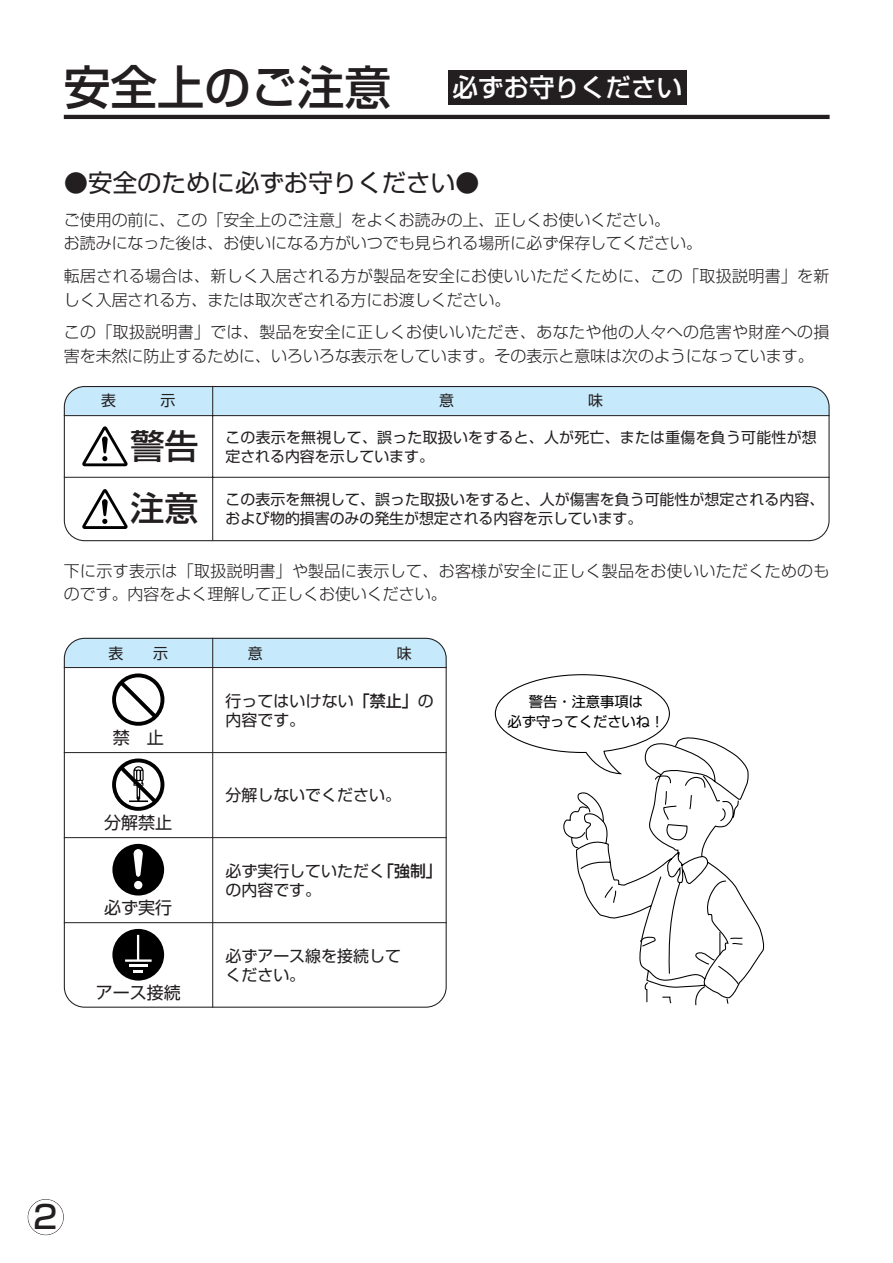
<style>
.page{position:relative;width:893px;height:1263px;background:#fff}
.page>*{position:absolute;margin:0;border:0;box-sizing:border-box;transform-origin:0 0}
.t1{font:500 46.8px "Shin Go";color:#231f20}
.t2{font:500 34.05px/62.7px "Shin Go";color:#231f20}
.t3{font:500 31.95px "Shin Go";color:#231f20}
.t4{font:500 25.5px "Shin Go";color:#fff}
.t5{font:24.45px "Shin Go";color:#231f20}
.t6{font:16.95px "Shin Go";color:#231f20}
.t7{font:300 15.9px/23.9px "Shin Go";color:#231f20}
.t8{font:300 15.9px/23.9px "Shin Go";letter-spacing:.02em;color:#231f20}
.t9{font:15.9px/19.2px "Shin Go";color:#231f20}
.t10{font:14.85px/19.2px "Shin Go";letter-spacing:.005em;color:#231f20}
.t11{font:14.25px/19.5px "Shin Go";color:#000;text-align:center}
.s1{font-weight:500}
</style>
<div class="page">
<div style="left:28px;top:1199px;width:36px;height:36px;border:1px solid #231f20;border-radius:50%"></div>
<div style="left:448px;top:70px;width:238px;height:34px;background:#231f20"></div>
<hr style="left:64px;top:115px;width:765px;height:4px;background:#231f20">
<svg style="left:64px;top:386px;width:765px;height:155px"></svg>
<hr style="left:64px;top:415px;width:765px;height:1px;background:#231f20">
<hr style="left:64px;top:477px;width:765px;height:1px;background:#231f20">
<hr style="left:212px;top:386px;width:1px;height:155px;background:#231f20">
<svg style="left:494px;top:674px;width:271px;height:298px"></svg>
<svg style="left:562px;top:737px;width:187px;height:269px"></svg>
<svg style="left:82px;top:426px;width:46px;height:40px"></svg>
<svg style="left:82px;top:489px;width:46px;height:40px"></svg>
<svg style="left:64px;top:726px;width:382px;height:282px"></svg>
<hr style="left:64px;top:752px;width:382px;height:1px;background:#231f20">
<hr style="left:64px;top:837px;width:382px;height:1px;background:#231f20">
<hr style="left:64px;top:922px;width:382px;height:1px;background:#231f20">
<hr style="left:212px;top:638px;width:1px;height:370px;background:#231f20">
<svg style="left:64px;top:638px;width:382px;height:88px"></svg>
<svg style="left:112px;top:759px;width:52px;height:52px"></svg>
<div style="left:112px;top:844px;width:52px;height:52px;background:#000;border-radius:50%"></div>
<div style="left:134px;top:881px;width:8px;height:8px;background:#fff;border-radius:50%"></div>
<svg style="left:133px;top:849px;width:10px;height:28px"></svg>
<div style="left:112px;top:929px;width:52px;height:52px;background:#000;border-radius:50%"></div>
<svg style="left:125px;top:935px;width:27px;height:38px"></svg>
<h1 class="t1" style="left:64px;top:70px;width:329px">安全上のご注意</h1>
<h3 class="t4" style="left:452px;top:78px;width:231px">必ずお守りください</h3>
<h3 class="t5" style="left:64px;top:173px;width:417px">●安全のために必ずお守りください●</h3>
<p class="t7" style="left:64px;top:210px;width:639px">ご使用の前に、この「安全上のご注意」をよくお読みの上、正しくお使いください。<br>お読みになった後は、お使いになる方がいつでも見られる場所に必ず保存してください。</p>
<p class="t8" style="left:64px;top:266px;width:767px">転居される場合は、新しく入居される方が製品を安全にお使いいただくために、この「取扱説明書」を新しく入居される方、または取次ぎされる方にお渡しください。</p>
<p class="t7" style="left:64px;top:322px;width:767px">この「取扱説明書」では、製品を安全に正しくお使いいただき、あなたや他の人々への危害や財産への損害を未然に防止するために、いろいろな表示をしています。その表示と意味は次のようになっています。</p>
<p class="t10" style="left:101px;top:393px;width:76px">表　　　示</p>
<h2 class="t2" style="left:130px;top:418px;width:70px">警告注意</h2>
<p class="t10" style="left:225px;top:429px;width:593px">この表示を無視して、誤った取扱いをすると、人が死亡、または重傷を負う可能性が想定される内容を示しています。</p>
<p class="t10" style="left:225px;top:492px;width:600px">この表示を無視して、誤った取扱いをすると、人が傷害を負う可能性が想定される内容、および物的損害のみの発生が想定される内容を示しています。</p>
<p class="t8" style="left:64px;top:561px;width:767px">下に示す表示は「取扱説明書」や製品に表示して、お客様が安全に正しく製品をお使いいただくためのものです。内容をよく理解して正しくお使いください。</p>
<p class="t10" style="left:108px;top:645px;width:61px">表　　示</p>
<p class="t6" style="left:113px;top:731px;width:53px">禁　止</p>
<p class="t6" style="left:104px;top:816px;width:70px">分解禁止</p>
<p class="t6" style="left:104px;top:901px;width:70px">必ず実行</p>
<p class="t6" style="left:96px;top:986px;width:87px">アース接続</p>
<p class="t9" style="left:225px;top:693px;width:210px">行ってはいけない<span class="s1">「禁止」</span>の内容です。</p>
<p class="t9" style="left:225px;top:787px;width:177px">分解しないでください。</p>
<p class="t9" style="left:225px;top:863px;width:218px">必ず実行していただく<span class="s1">「強制」</span>の内容です。</p>
<p class="t9" style="left:225px;top:948px;width:177px">必ずアース線を接続してください。</p>
<p class="t11" style="left:507px;top:694px;width:158px">警告・注意事項は<br>必ず守ってくださいね！</p>
<h3 class="t3" style="left:34px;top:1205px;width:26px">2</h3>
</div>
